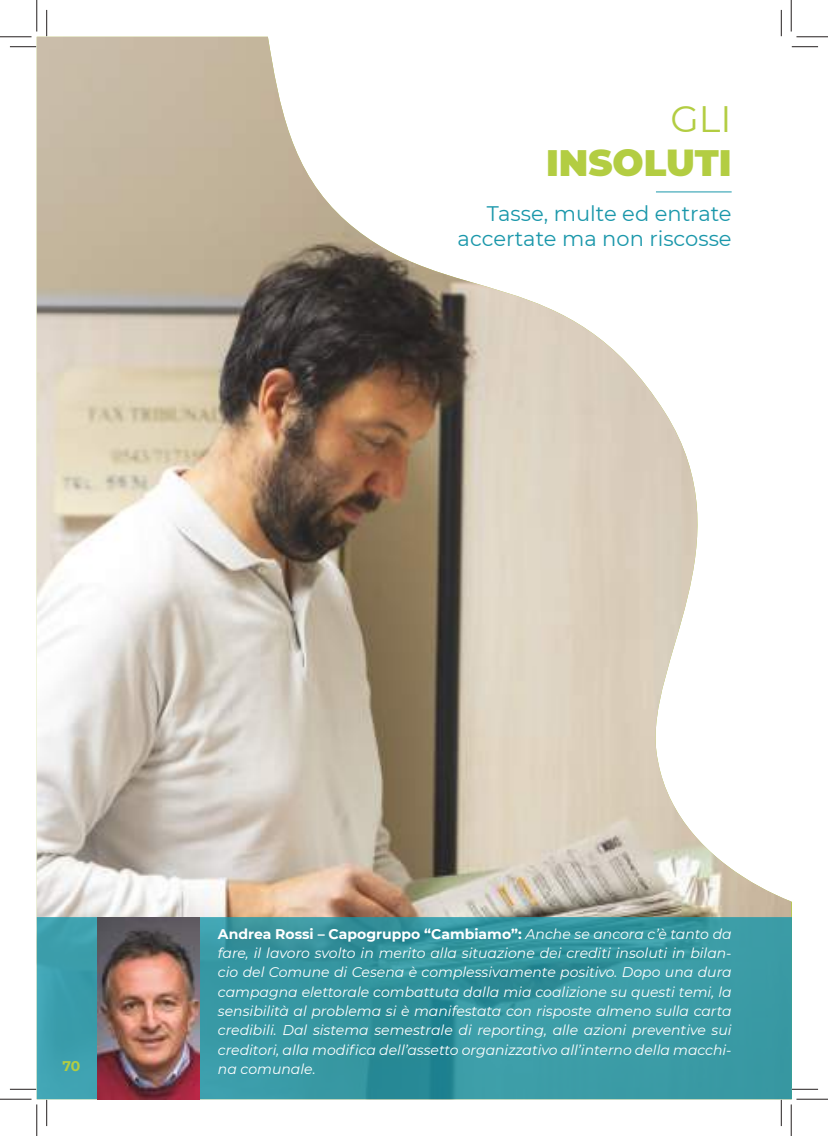
<style>
.page{position:relative;width:828px;height:1136px;background:#fff}
.page>*{position:absolute;margin:0;border:0;box-sizing:border-box;transform-origin:0 0}
.t1{font:900 36.75px "Montserrat";color:#b3cd42}
.t2{font:36.75px "Montserrat";color:#b3cd42}
.t3{font:21px/25.2px "Montserrat";color:#1a97aa;text-align:right}
.t4{font:italic 14px/19.2px "Montserrat";color:#fff;text-align:justify}
.t5{font:700 14px "Montserrat";color:#b3cd42}
.s1{font-weight:700;font-style:normal}
</style>
<div class="page">
<img style="left:37px;top:37px;width:696px;height:833px">
<svg style="left:37px;top:870px;width:754px;height:228px;background:#5aa1a7"></svg>
<img style="left:97px;top:916px;width:103px;height:182px">
<hr style="left:656px;top:191px;width:75px;height:1px;background:#1a97aa">
<svg style="left:10px;top:46px;width:26px;height:1px"></svg>
<svg style="left:791px;top:46px;width:27px;height:1px"></svg>
<svg style="left:10px;top:1088px;width:26px;height:1px"></svg>
<svg style="left:791px;top:1088px;width:27px;height:1px"></svg>
<svg style="left:46px;top:10px;width:1px;height:26px"></svg>
<svg style="left:46px;top:1099px;width:1px;height:26px"></svg>
<svg style="left:781px;top:10px;width:1px;height:26px"></svg>
<svg style="left:781px;top:1099px;width:1px;height:26px"></svg>
<hr style="left:0;top:36px;width:32px;height:1px;background:#241f1f">
<hr style="left:796px;top:36px;width:32px;height:1px;background:#241f1f">
<hr style="left:0;top:1098px;width:32px;height:1px;background:#241f1f">
<hr style="left:796px;top:1098px;width:32px;height:1px;background:#241f1f">
<hr style="left:36px;top:0;width:1px;height:32px;background:#241f1f">
<hr style="left:36px;top:1104px;width:1px;height:31px;background:#241f1f">
<hr style="left:790px;top:0;width:1px;height:32px;background:#241f1f">
<hr style="left:790px;top:1104px;width:1px;height:31px;background:#241f1f">
<h1 class="t2" style="left:670px;top:94px;width:63px">GLI</h1>
<h1 class="t1" style="left:546px;top:135px;width:187px">INSOLUTI</h1>
<h2 class="t3" style="left:457px;top:200px;width:275px">Tasse, multe ed entrate accertate ma non riscosse</h2>
<p class="t5" style="left:63px;top:1055px;width:19px">70</p>
<p class="t4" style="left:218px;top:923px;width:515px"><span class="s1">Andrea Rossi – Capogruppo “Cambiamo”:</span> Anche se ancora c’è tanto da fare, il lavoro svolto in merito alla situazione dei crediti insoluti in bilan&shy;cio del Comune di Cesena è complessivamente positivo. Dopo una dura campagna elettorale combattuta dalla mia coalizione su questi temi, la sensibilità al problema si è manifestata con risposte almeno sulla carta credibili. Dal sistema semestrale di reporting, alle azioni preventive sui creditori, alla modifica dell’assetto organizzativo all’interno della macchi&shy;na comunale.</p>
</div>
